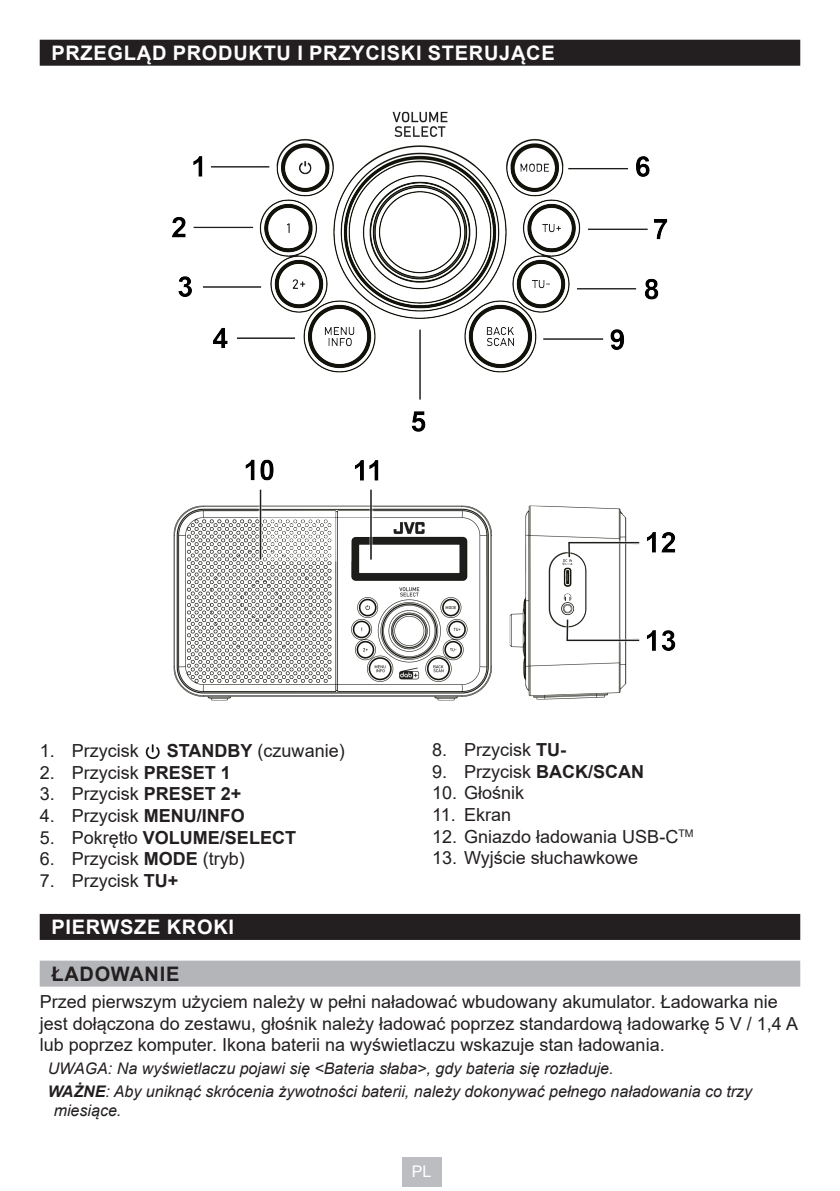
<style>
.page{position:relative;width:840px;height:1191px;background:#fff}
.page>*{position:absolute;margin:0;border:0;box-sizing:border-box;transform-origin:0 0}
.TOC_Title_BLACK{font:700 20px "Arial";letter-spacing:.035em;color:#fff}
.TOC_Title_GREY{font:700 20px "Arial";letter-spacing:.035em;color:#231f20}
._3_Text{font:18px/21.6px "Arial";color:#231f20}
.t1{font:700 18px "Arial";color:#231f20}
.Note{font:italic 16px/19.2px "Arial";color:#231f20}
.t2{font:16px "Arial";color:#fff}
.s1{font-weight:700}
.s2{font-weight:400}
</style>
<div class="page">
<div style="left:401px;top:1157px;width:40px;height:29px;background:#bcbdc0"></div>
<div style="left:40px;top:40px;width:759px;height:26px;background:#231f20"></div>
<div style="left:40px;top:914px;width:759px;height:26px;background:#231f20"></div>
<div style="left:40px;top:960px;width:759px;height:26px;background:#b4b5b8"></div>
<img style="left:172px;top:111px;width:504px;height:590px">
<img style="left:145px;top:744px;width:15px;height:15px">
<p class="TOC_Title_BLACK" style="left:51px;top:39px;width:504px">PRZEGLĄD PRODUKTU I PRZYCISKI STERUJĄCE</p>
<p class="_3_Text" style="left:40px;top:740px;width:100px">1. Przycisk</p>
<p class="_3_Text" style="left:167px;top:740px;width:179px"><span class="s1">STANDBY</span> (czuwanie)</p>
<p class="_3_Text" style="left:40px;top:761px;width:193px">2. Przycisk <span class="s1">PRESET 1</span></p>
<p class="_3_Text" style="left:40px;top:783px;width:203px">3. Przycisk <span class="s1">PRESET 2+</span></p>
<p class="_3_Text" style="left:40px;top:804px;width:206px">4. Przycisk <span class="s1">MENU/INFO</span></p>
<p class="t1" style="left:40px;top:824px;width:258px"><span class="s2">5. Pokrętło</span> VOLUME/SELECT</p>
<p class="_3_Text" style="left:40px;top:848px;width:206px">6. Przycisk <span class="s1">MODE</span> (tryb)</p>
<p class="_3_Text" style="left:40px;top:869px;width:140px">7. Przycisk <span class="s1">TU+</span></p>
<p class="_3_Text" style="left:432px;top:739px;width:135px">8. Przycisk <span class="s1">TU-</span></p>
<p class="_3_Text" style="left:432px;top:760px;width:213px">9. Przycisk <span class="s1">BACK/SCAN</span></p>
<p class="_3_Text" style="left:432px;top:782px;width:94px">10. Głośnik</p>
<p class="_3_Text" style="left:432px;top:803px;width:81px">11. Ekran</p>
<p class="_3_Text" style="left:432px;top:825px;width:263px">12. Gniazdo ładowania USB-C<sup>TM</sup></p>
<p class="_3_Text" style="left:432px;top:847px;width:207px">13. Wyjście słuchawkowe</p>
<p class="TOC_Title_BLACK" style="left:51px;top:913px;width:184px">PIERWSZE KROKI</p>
<p class="TOC_Title_GREY" style="left:51px;top:959px;width:129px">ŁADOWANIE</p>
<p class="_3_Text" style="left:40px;top:991px;width:759px">Przed pierwszym użyciem należy w pełni naładować wbudowany akumulator. Ładowarka nie jest dołączona do zestawu, głośnik należy ładować poprzez standardową ładowarkę 5 V / 1,4 A lub poprzez komputer. Ikona baterii na wyświetlaczu wskazuje stan ładowania.</p>
<p class="Note" style="left:48px;top:1058px;width:567px">UWAGA: Na wyświetlaczu pojawi się &lt;Bateria słaba&gt;, gdy bateria się rozładuje.</p>
<p class="Note" style="left:54px;top:1082px;width:699px;text-indent:-6px"><span class="s1">WAŻNE</span>: Aby uniknąć skrócenia żywotności baterii, należy dokonywać pełnego naładowania co trzy miesiące.</p>
<p class="t2" style="left:411px;top:1160px;width:21px">PL</p>
</div>
